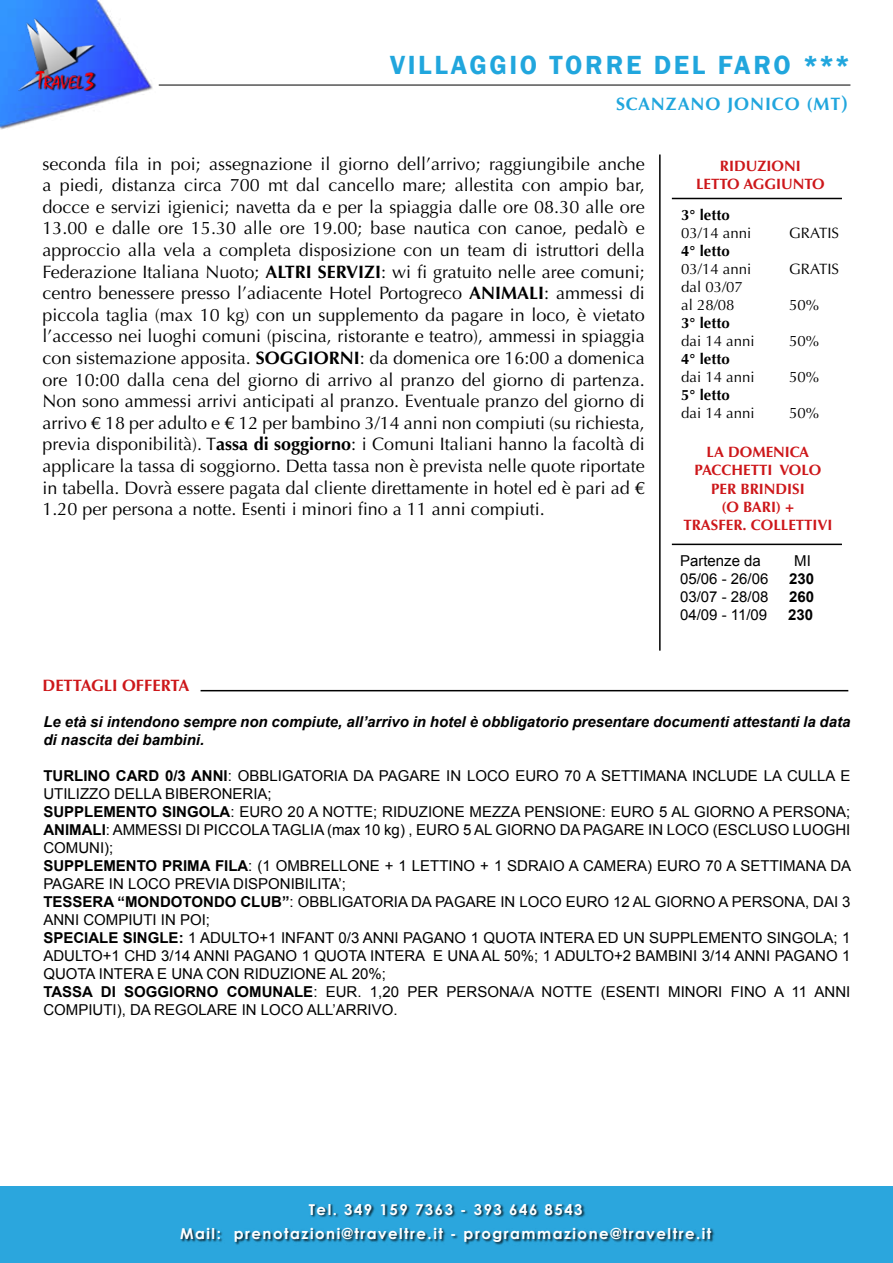
<style>
.page{position:relative;width:893px;height:1263px;background:#fff}
.page>*{position:absolute;margin:0;border:0;box-sizing:border-box;transform-origin:0 0}
.t1{font:600 27px "Franklin Gothic";letter-spacing:.1em;color:#21a6dd}
.t2{font:18px/21.6px "Optima";color:#000;text-align:justify}
.t3{font:700 18px "Optima";letter-spacing:.05em;color:#21a6dd}
.t4{font:700 16.5px "Optima";color:#cd171a}
.t5{font:15px/18px "Arial";color:#000}
.t6{font:italic 700 15px/18px "Arial";color:#000}
.t7{font:15px/18px "Optima";color:#000}
.t8{font:700 15px/24px "Century Gothic";letter-spacing:.1em;color:#fff;text-align:center}
.t9{font:700 15px/18px "Optima";color:#cd171a;text-align:center}
.t10{font:700 15px "Optima";color:#000}
.t11{font:700 15px "Arial";color:#000}
.s1{font-size:21px}
.s2{font-weight:700}
</style>
<div class="page">
<img style="left:0;top:0;width:160px;height:130px">
<img style="left:18px;top:18px;width:80px;height:78px">
<div style="left:0;top:1186px;width:893px;height:77px;background:#2ba6dd"></div>
<div style="left:180px;top:1204px;width:535px;height:41px;background:#000;opacity:.75"></div>
<hr style="left:159px;top:85px;width:691px;height:1px;background:#000">
<hr style="left:201px;top:690px;width:647px;height:1px;background:#000">
<hr style="left:659px;top:154px;width:2px;height:497px;background:#000">
<hr style="left:672px;top:544px;width:170px;height:1px;background:#000">
<hr style="left:672px;top:198px;width:170px;height:1px;background:#000">
<h1 class="t1" style="left:390px;top:49px;width:462px">VILLAGGIO TORRE DEL FARO ***</h1>
<p class="t3" style="left:616px;top:93px;width:234px">SCANZANO JONICO (MT<span class="s1">)</span></p>
<p class="t2" style="left:43px;top:153px;width:604px">seconda fila in poi; assegnazione il giorno dell’arrivo; raggiungibile anche a piedi, distanza circa 700 mt dal cancello mare; allestita con ampio bar, docce e servizi igienici; navetta da e per la spiaggia dalle ore 08.30 alle ore 13.00 e dalle ore 15.30 alle ore 19.00; base nautica con canoe, pedalò e approccio alla vela a completa disposizione con un team di istruttori della Federazione Italiana Nuoto; <span class="s2">ALTRI SERVIZI</span>: wi fi gratuito nelle aree comuni; centro benessere presso l’adiacente Hotel Portogreco <span class="s2">ANIMALI</span>: ammessi di piccola taglia (max 10 kg) con un supplemento da pagare in loco, è vietato l’accesso nei luoghi comuni (piscina, ristorante e teatro), ammessi in spiaggia con sistemazione apposita. <span class="s2">SOGGIORNI</span>: da domenica ore 16:00 a domenica ore 10:00 dalla cena del giorno di arrivo al pranzo del giorno di partenza.<br>Non sono ammessi arrivi anticipati al pranzo. Eventuale pranzo del giorno di arrivo € 18 per adulto e € 12 per bambino 3/14 anni non compiuti (su richiesta, previa disponibilità). T<span class="s2">assa di soggiorno</span>: i Comuni Italiani hanno la facoltà di applicare la tassa di soggiorno. Detta tassa non è prevista nelle quote riportate in tabella. Dovrà essere pagata dal cliente direttamente in hotel ed è pari ad € 1.20 per persona a notte. Esenti i minori fino a 11 anni compiuti.</p>
<p class="t9" style="left:696px;top:157px;width:130px">RIDUZIONI<br>LETTO AGGIUNTO</p>
<p class="t10" style="left:681px;top:206px;width:50px">3° letto</p>
<p class="t7" style="left:681px;top:224px;width:72px">03/14 anni</p>
<p class="t7" style="left:789px;top:224px;width:51px">GRATIS</p>
<p class="t10" style="left:681px;top:242px;width:50px">4° letto</p>
<p class="t7" style="left:681px;top:260px;width:72px">03/14 anni</p>
<p class="t7" style="left:789px;top:260px;width:51px">GRATIS</p>
<p class="t7" style="left:681px;top:278px;width:63px">dal 03/07 al 28/08</p>
<p class="t7" style="left:789px;top:296px;width:32px">50%</p>
<p class="t10" style="left:681px;top:314px;width:50px">3° letto</p>
<p class="t7" style="left:681px;top:332px;width:75px">dai 14 anni</p>
<p class="t7" style="left:789px;top:332px;width:32px">50%</p>
<p class="t10" style="left:681px;top:350px;width:50px">4° letto</p>
<p class="t7" style="left:681px;top:368px;width:75px">dai 14 anni</p>
<p class="t7" style="left:789px;top:368px;width:32px">50%</p>
<p class="t10" style="left:681px;top:386px;width:50px">5° letto</p>
<p class="t7" style="left:681px;top:404px;width:75px">dai 14 anni</p>
<p class="t7" style="left:789px;top:404px;width:32px">50%</p>
<p class="t9" style="left:683px;top:444px;width:151px">LA DOMENICA<br>PACCHETTI VOLO<br>PER BRINDISI<br>(O BARI) +<br>TRASFER. COLLETTIVI</p>
<p class="t4" style="left:43px;top:676px;width:148px">DETTAGLI OFFERTA</p>
<p class="t5" style="left:680px;top:551px;width:82px">Partenze da</p>
<p class="t5" style="left:794px;top:551px;width:18px">MI</p>
<p class="t5" style="left:680px;top:569px;width:90px">05/06 - 26/06</p>
<p class="t11" style="left:789px;top:568px;width:27px">230</p>
<p class="t5" style="left:680px;top:587px;width:90px">03/07 - 28/08</p>
<p class="t11" style="left:789px;top:586px;width:27px">260</p>
<p class="t5" style="left:680px;top:605px;width:89px">04/09 - 11/09</p>
<p class="t11" style="left:788px;top:604px;width:27px">230</p>
<p class="t6" style="left:43px;top:713px;width:809px">Le età si intendono sempre non compiute, all’arrivo in hotel è obbligatorio presentare documenti attestanti la data di nascita dei bambini.</p>
<p class="t5" style="left:43px;top:767px;width:809px"><span class="s2">TURLINO CARD 0/3 ANNI</span>: OBBLIGATORIA DA PAGARE IN LOCO EURO 70 A SETTIMANA INCLUDE LA CULLA E UTILIZZO DELLA BIBERONERIA;<br><span class="s2">SUPPLEMENTO SINGOLA</span>: EURO 20 A NOTTE; RIDUZIONE MEZZA PENSIONE: EURO 5 AL GIORNO A PERSONA; <span class="s2">ANIMALI</span>: AMMESSI DI PICCOLA TAGLIA (max 10 kg) , EURO 5 AL GIORNO DA PAGARE IN LOCO (ESCLUSO LUOGHI COMUNI);<br><span class="s2">SUPPLEMENTO PRIMA FILA</span>: (1 OMBRELLONE + 1 LETTINO + 1 SDRAIO A CAMERA) EURO 70 A SETTIMANA DA PAGARE IN LOCO PREVIA DISPONIBILITA’;<br><span class="s2">TESSERA “MONDOTONDO CLUB”</span>: OBBLIGATORIA DA PAGARE IN LOCO EURO 12 AL GIORNO A PERSONA, DAI 3<br>ANNI COMPIUTI IN POI;<br><span class="s2">SPECIALE SINGLE:</span> 1 ADULTO+1 INFANT 0/3 ANNI PAGANO 1 QUOTA INTERA ED UN SUPPLEMENTO SINGOLA; 1<br>ADULTO+1 CHD 3/14 ANNI PAGANO 1 QUOTA INTERA E UNA AL 50%; 1 ADULTO+2 BAMBINI 3/14 ANNI PAGANO 1<br>QUOTA INTERA E UNA CON RIDUZIONE AL 20%;<br><span class="s2">TASSA DI SOGGIORNO COMUNALE</span>: EUR. 1,20 PER PERSONA/A NOTTE (ESENTI MINORI FINO A 11 ANNI COMPIUTI), DA REGOLARE IN LOCO ALL’ARRIVO.</p>
<p class="t8" style="left:180px;top:1198px;width:533px">Tel. 349 159 7363 - 393 646 8543<br>Mail: prenotazioni@traveltre.it - programmazione@traveltre.it</p>
</div>
